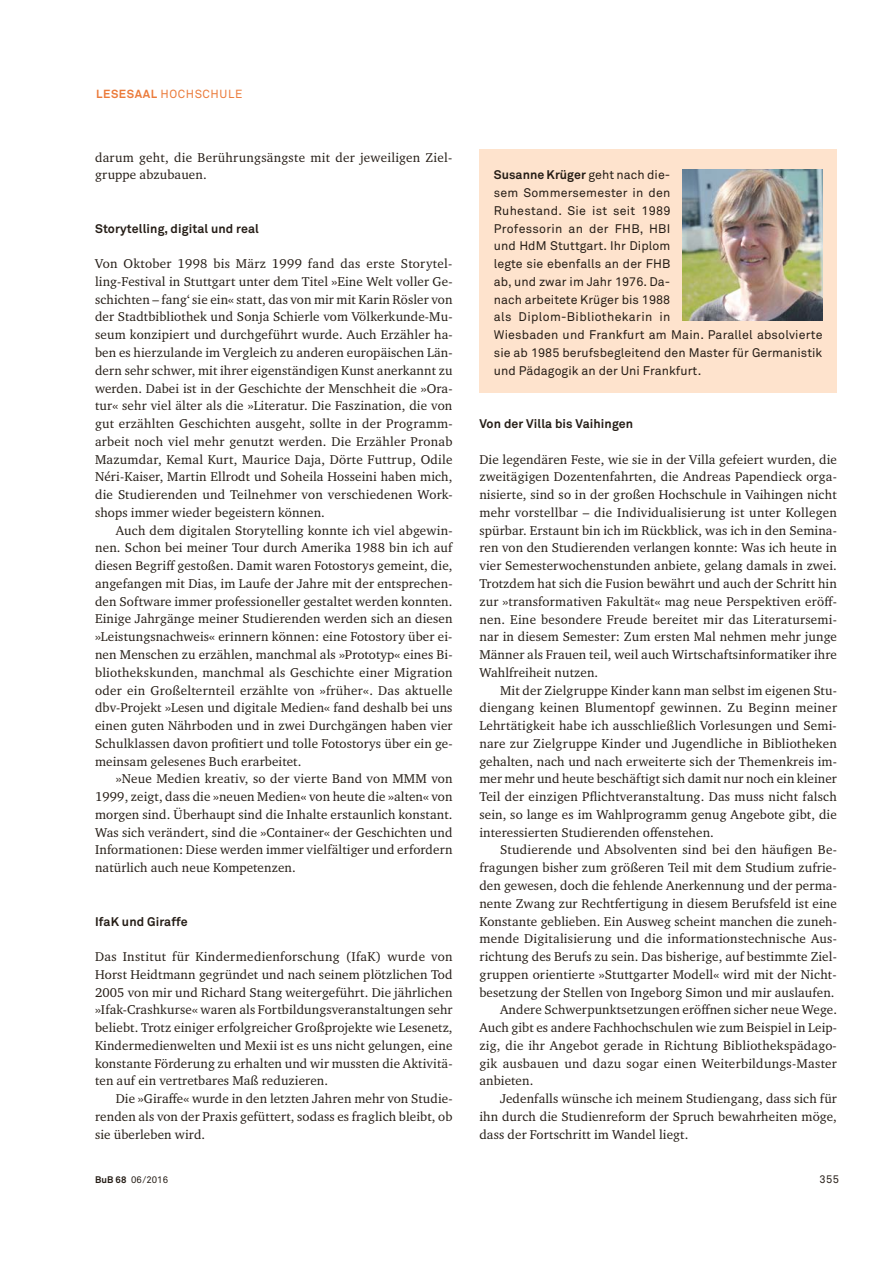
<style>
.page{position:relative;width:893px;height:1263px;background:#fff}
.page>*{position:absolute;margin:0;border:0;box-sizing:border-box;transform-origin:0 0}
.t1{font:13.05px/17.7px "Charter ITC Pro";letter-spacing:.01em;color:#251d16;text-align:justify}
.t2{font:12.45px/17.7px "Akkurat Pro";letter-spacing:.005em;color:#251d16}
.t3{font:700 12.45px "Akkurat Pro";letter-spacing:.01em;color:#251d16}
.t4{font:11.7px "Akkurat Pro";letter-spacing:.05em;color:#eb7b3b}
.t5{font:10.95px "Akkurat Pro";color:#251d16}
.t6{font:9.45px "Akkurat Pro Regular 2";letter-spacing:.01em;color:#251d16}
.s1{font-weight:700}
.s2{font-family:"Akkurat Pro Bold 2"}
</style>
<div class="page">
<div style="left:479px;top:149px;width:358px;height:244px;background:#fee3cd"></div>
<img style="left:683px;top:170px;width:139px;height:150px">
<p class="t4" style="left:96px;top:89px;width:148px"><span class="s1">LESESAAL</span> HOCHSCHULE</p>
<p class="t1" style="left:95px;top:149px;width:359px">darum geht, die Berührungsängste mit der jeweiligen Ziel&shy;gruppe abzubauen.</p>
<p class="t3" style="left:95px;top:224px;width:165px">Storytelling, digital und real</p>
<p class="t1" style="left:95px;top:255px;width:359px">Von Oktober 1998 bis März 1999 fand das erste Storytel&shy;ling-Festival in Stuttgart unter dem Titel »Eine Welt voller Ge&shy;schichten – fang‘ sie ein« statt, das von mir mit Karin Rösler von der Stadtbibliothek und Sonja Schierle vom Völkerkunde-Mu&shy;seum konzipiert und durchgeführt wurde. Auch Erzähler ha&shy;ben es hierzulande im Vergleich zu anderen europäischen Län&shy;dern sehr schwer, mit ihrer eigenständigen Kunst anerkannt zu werden. Dabei ist in der Geschichte der Menschheit die »Ora&shy;tur« sehr viel älter als die »Literatur. Die Faszination, die von gut erzählten Geschichten ausgeht, sollte in der Programm&shy;arbeit noch viel mehr genutzt werden. Die Erzähler Pronab Mazumdar, Kemal Kurt, Maurice Daja, Dörte Futtrup, Odile Néri-Kaiser, Martin Ellrodt und Soheila Hosseini haben mich, die Studierenden und Teilnehmer von verschiedenen Work&shy;shops immer wieder begeistern können.</p>
<p class="t1" style="left:95px;top:522px;width:359px;text-indent:21px">Auch dem digitalen Storytelling konnte ich viel abgewin&shy;nen. Schon bei meiner Tour durch Amerika 1988 bin ich auf diesen Begriff gestoßen. Damit waren Fotostorys gemeint, die, angefangen mit Dias, im Laufe der Jahre mit der entsprechen&shy;den Software immer professioneller gestaltet werden konnten.<br>Einige Jahrgänge meiner Studierenden werden sich an diesen »Leistungsnachweis« erinnern können: eine Fotostory über ei&shy;nen Menschen zu erzählen, manchmal als »Prototyp« eines Bi&shy;bliothekskunden, manchmal als Geschichte einer Migration oder ein Großelternteil erzählte von »früher«. Das aktuelle dbv-Projekt »Lesen und digitale Medien« fand deshalb bei uns einen guten Nährboden und in zwei Durchgängen haben vier Schulklassen davon profitiert und tolle Fotostorys über ein ge&shy;meinsam gelesenes Buch erarbeitet.</p>
<p class="t1" style="left:95px;top:771px;width:359px;text-indent:21px">»Neue Medien kreativ, so der vierte Band von MMM von 1999, zeigt, dass die »neuen Medien« von heute die »alten« von morgen sind. Überhaupt sind die Inhalte erstaunlich konstant.<br>Was sich verändert, sind die »Container« der Geschichten und Informationen: Diese werden immer vielfältiger und erfordern natürlich auch neue Kompetenzen.</p>
<p class="t3" style="left:95px;top:917px;width:94px">IfaK und Giraffe</p>
<p class="t1" style="left:95px;top:948px;width:359px">Das Institut für Kindermedienforschung (IfaK) wurde von Horst Heidtmann gegründet und nach seinem plötzlichen Tod 2005 von mir und Richard Stang weitergeführt. Die jährlichen »Ifak-Crashkurse« waren als Fortbildungsveranstaltungen sehr beliebt. Trotz einiger erfolgreicher Großprojekte wie Lesenetz, Kindermedienwelten und Mexii ist es uns nicht gelungen, eine konstante Förderung zu erhalten und wir mussten die Aktivitä&shy;ten auf ein vertretbares Maß reduzieren.</p>
<p class="t1" style="left:95px;top:1091px;width:359px;text-indent:21px">Die »Giraffe« wurde in den letzten Jahren mehr von Studie&shy;renden als von der Praxis gefüttert, sodass es fraglich bleibt, ob sie überleben wird.</p>
<p class="t2" style="left:494px;top:168px;width:330px"><span class="s1">Susanne Krüger</span> geht nach die-<br>sem Sommersemester in den<br>Ruhestand. Sie ist seit 1989<br>Professorin an der FHB, HBI<br>und HdM Stuttgart. Ihr Diplom<br>legte sie ebenfalls an der FHB<br>ab, und zwar im Jahr 1976. Da-<br>nach arbeitete Krüger bis 1988<br>als Diplom-Bibliothekarin in<br>Wiesbaden und Frankfurt am Main. Parallel absolvierte sie ab 1985 berufsbegleitend den Master für Germanistik und Pädagogik an der Uni Frankfurt.</p>
<p class="t3" style="left:479px;top:419px;width:155px">Von der Villa bis Vaihingen</p>
<p class="t1" style="left:479px;top:451px;width:359px">Die legendären Feste, wie sie in der Villa gefeiert wurden, die zweitägigen Dozentenfahrten, die Andreas Papendieck orga&shy;nisierte, sind so in der großen Hochschule in Vaihingen nicht mehr vorstellbar – die Individualisierung ist unter Kollegen spürbar. Erstaunt bin ich im Rückblick, was ich in den Semina&shy;ren von den Studierenden verlangen konnte: Was ich heute in vier Semesterwochenstunden anbiete, gelang damals in zwei.<br>Trotzdem hat sich die Fusion bewährt und auch der Schritt hin zur »transformativen Fakultät« mag neue Perspektiven eröff&shy;nen. Eine besondere Freude bereitet mir das Literatursemi&shy;nar in diesem Semester: Zum ersten Mal nehmen mehr junge Männer als Frauen teil, weil auch Wirtschaftsinformatiker ihre Wahlfreiheit nutzen.</p>
<p class="t1" style="left:479px;top:682px;width:359px;text-indent:21px">Mit der Zielgruppe Kinder kann man selbst im eigenen Stu&shy;diengang keinen Blumentopf gewinnen. Zu Beginn meiner Lehrtätigkeit habe ich ausschließlich Vorlesungen und Semi&shy;nare zur Zielgruppe Kinder und Jugendliche in Bibliotheken gehalten, nach und nach erweiterte sich der Themenkreis im&shy;mer mehr und heute beschäftigt sich damit nur noch ein kleiner Teil der einzigen Pflichtveranstaltung. Das muss nicht falsch sein, so lange es im Wahlprogramm genug Angebote gibt, die interessierten Studierenden offenstehen.</p>
<p class="t1" style="left:500px;top:842px;width:338px">Studierende und Absolventen sind bei den häufigen Be-</p>
<p class="t1" style="left:479px;top:859px;width:359px">fragungen bisher zum größeren Teil mit dem Studium zufrie-</p>
<p class="t1" style="left:479px;top:877px;width:359px">den gewesen, doch die fehlende Anerkennung und der perma-</p>
<p class="t1" style="left:479px;top:895px;width:359px">nente Zwang zur Rechtfertigung in diesem Berufsfeld ist eine</p>
<p class="t1" style="left:479px;top:913px;width:359px">Kon stante geblieben. Ein Ausweg scheint manchen die zuneh-</p>
<p class="t1" style="left:479px;top:931px;width:359px">mende Digitalisierung und die informationstechnische Aus-</p>
<p class="t1" style="left:479px;top:948px;width:359px">richtung des Berufs zu sein. Das bisherige, auf bestimmte Ziel-</p>
<p class="t1" style="left:479px;top:966px;width:359px">gruppen orientierte »Stuttgarter Modell« wird mit der Nicht-</p>
<p class="t1" style="left:479px;top:984px;width:357px">besetzung der Stellen von Ingeborg Simon und mir auslaufen.</p>
<p class="t1" style="left:500px;top:1002px;width:338px">Andere Schwerpunktsetzungen eröffnen sicher neue Wege.</p>
<p class="t1" style="left:479px;top:1019px;width:359px">Auch gibt es andere Fachhochschulen wie zum Beispiel in Leip-</p>
<p class="t1" style="left:479px;top:1037px;width:359px">zig, die ihr Angebot gerade in Richtung Bibliothekspädago-</p>
<p class="t1" style="left:479px;top:1055px;width:359px">gik ausbauen und dazu sogar einen Weiterbildungs-Master</p>
<p class="t1" style="left:479px;top:1073px;width:55px">anbieten.</p>
<p class="t1" style="left:500px;top:1090px;width:338px">Jedenfalls wünsche ich meinem Studiengang, dass sich für</p>
<p class="t1" style="left:479px;top:1108px;width:359px">ihn durch die Studienreform der Spruch bewahrheiten möge,</p>
<p class="t1" style="left:479px;top:1126px;width:211px">dass der Fortschritt im Wandel liegt.</p>
<p class="t6" style="left:95px;top:1174px;width:75px"><span class="s2">BuB 68</span> 06/2016</p>
<p class="t5" style="left:819px;top:1175px;width:21px">355</p>
</div>
